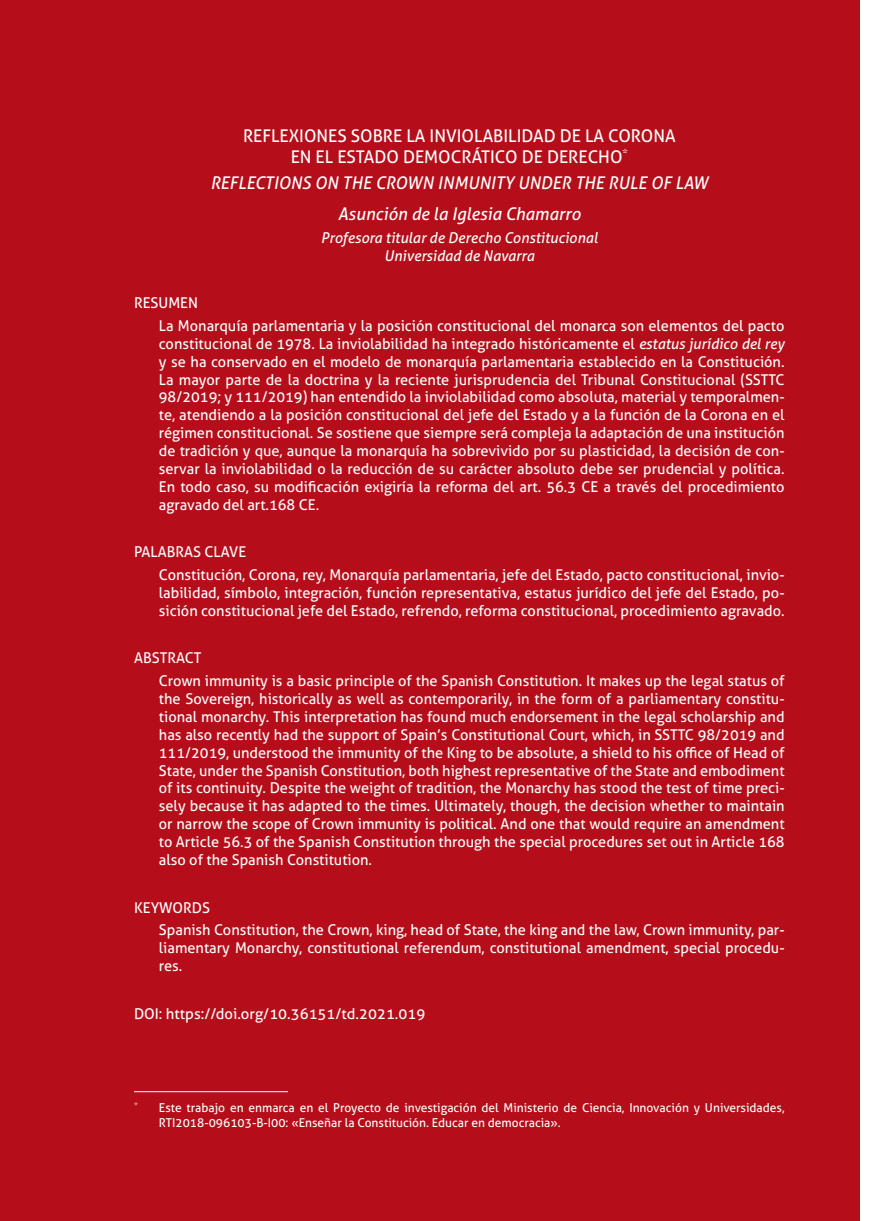
<style>
.page{position:relative;width:874px;height:1221px;background:#fff}
.page>*{position:absolute;margin:0;border:0;box-sizing:border-box;transform-origin:0 0}
.Resumen_título_españ{font:17.5px/21px "Aller";color:#fff;text-align:center}
.Resumen_título_inglé{font:italic 17.5px "Aller";color:#fff}
.Resumen_autor{font:italic 17.5px "Aller";color:#fff}
.Resumen_texto{font:14.88px/17.8px "Aller";color:#fff;text-align:justify}
.Resumen_titular{font:14.88px "Aller";color:#fff}
.Resumen_cargo{font:italic 14.88px "Aller";color:#fff}
.Resumen_cargo_con{font:italic 14.88px "Aller";color:#fff}
.Nota{font:12.25px/14.7px "Aller";color:#fff}
.s1{font-style:italic}
</style>
<div class="page">
<div style="left:0;top:0;width:858px;height:1220px;background:#b50e1a"></div>
<hr style="left:134px;top:1091px;width:154px;height:1px;background:#fff">
<p class="Resumen_título_españ" style="left:243px;top:125px;width:434px">REFLEXIONES SOBRE LA INVIOLABILIDAD DE LA CORONA<br>EN EL ESTADO DEMOCRÁTICO DE DERECHO<sup>*</sup></p>
<p class="Resumen_título_inglé" style="left:210px;top:172px;width:499px">REFLECTIONS ON THE CROWN INMUNITY UNDER THE RULE OF LAW</p>
<p class="Resumen_autor" style="left:338px;top:203px;width:244px">Asunción de la Iglesia Chamarro</p>
<p class="Resumen_cargo" style="left:320px;top:228px;width:278px">Profesora titular de Derecho Constitucional</p>
<p class="Resumen_cargo_con" style="left:384px;top:246px;width:152px">Universidad de Navarra</p>
<p class="Resumen_titular" style="left:134px;top:294px;width:65px">RESUMEN</p>
<p class="Resumen_texto" style="left:159px;top:317px;width:627px">La Monarquía parlamentaria y la posición constitucional del monarca son elementos del pacto constitucional de 1978. La inviolabilidad ha integrado históricamente el <span class="s1">estatus jurídico del rey </span>y se ha conservado en el modelo de monarquía parlamentaria establecido en la Constitución.<br>La mayor parte de la doctrina y la reciente jurisprudencia del Tribunal Constitucional (SSTTC 98/2019; y 111/2019) han entendido la inviolabilidad como absoluta, material y temporalmen&shy;te, atendiendo a la posición constitucional del jefe del Estado y a la función de la Corona en el régimen constitucional. Se sostiene que siempre será compleja la adaptación de una institución de tradición y que, aunque la monarquía ha sobrevivido por su plasticidad, la decisión de con&shy;servar la inviolabilidad o la reducción de su carácter absoluto debe ser prudencial y política.<br>En todo caso, su modificación exigiría la reforma del art. 56.3 CE a través del procedimiento agravado del art.168 CE.</p>
<p class="Resumen_titular" style="left:134px;top:543px;width:114px">PALABRAS CLAVE</p>
<p class="Resumen_texto" style="left:159px;top:566px;width:627px">Constitución, Corona, rey, Monarquía parlamentaria, jefe del Estado, pacto constitucional, invio&shy;labilidad, símbolo, integración, función representativa, estatus jurídico del jefe del Estado, po&shy;sición constitucional jefe del Estado, refrendo, reforma constitucional, procedimiento agravado.</p>
<p class="Resumen_titular" style="left:134px;top:649px;width:69px">ABSTRACT</p>
<p class="Resumen_texto" style="left:159px;top:672px;width:627px">Crown immunity is a basic principle of the Spanish Constitution. It makes up the legal status of the Sovereign, historically as well as contemporarily, in the form of a parliamentary constitu&shy;tional monarchy. This interpretation has found much endorsement in the legal scholarship and has also recently had the support of Spain’s Constitutional Court, which, in SSTTC 98/2019 and 111/2019, understood the immunity of the King to be absolute, a shield to his office of Head of State, under the Spanish Constitution, both highest representative of the State and embodiment of its continuity. Despite the weight of tradition, the Monarchy has stood the test of time preci&shy;sely because it has adapted to the times. Ultimately, though, the decision whether to maintain or narrow the scope of Crown immunity is political. And one that would require an amendment to Article 56.3 of the Spanish Constitution through the special procedures set out in Article 168 also of the Spanish Constitution.</p>
<p class="Resumen_titular" style="left:134px;top:898px;width:77px">KEYWORDS</p>
<p class="Resumen_texto" style="left:159px;top:921px;width:627px">Spanish Constitution, the Crown, king, head of State, the king and the law, Crown immunity, par&shy;liamentary Monarchy, constitutional referendum, constitutional amendment, special procedu&shy;res.</p>
<p class="Resumen_titular" style="left:134px;top:1004px;width:292px">DOI: https://doi.org/10.36151/td.2021.019</p>
<p class="Nota" style="left:159px;top:1100px;width:627px;text-indent:-25px"><sup>*</sup> Este trabajo en enmarca en el Proyecto de investigación del Ministerio de Ciencia, Innovación y Universidades,<br>RTI2018-096103-B-I00: «Enseñar la Constitución. Educar en democracia».</p>
</div>
